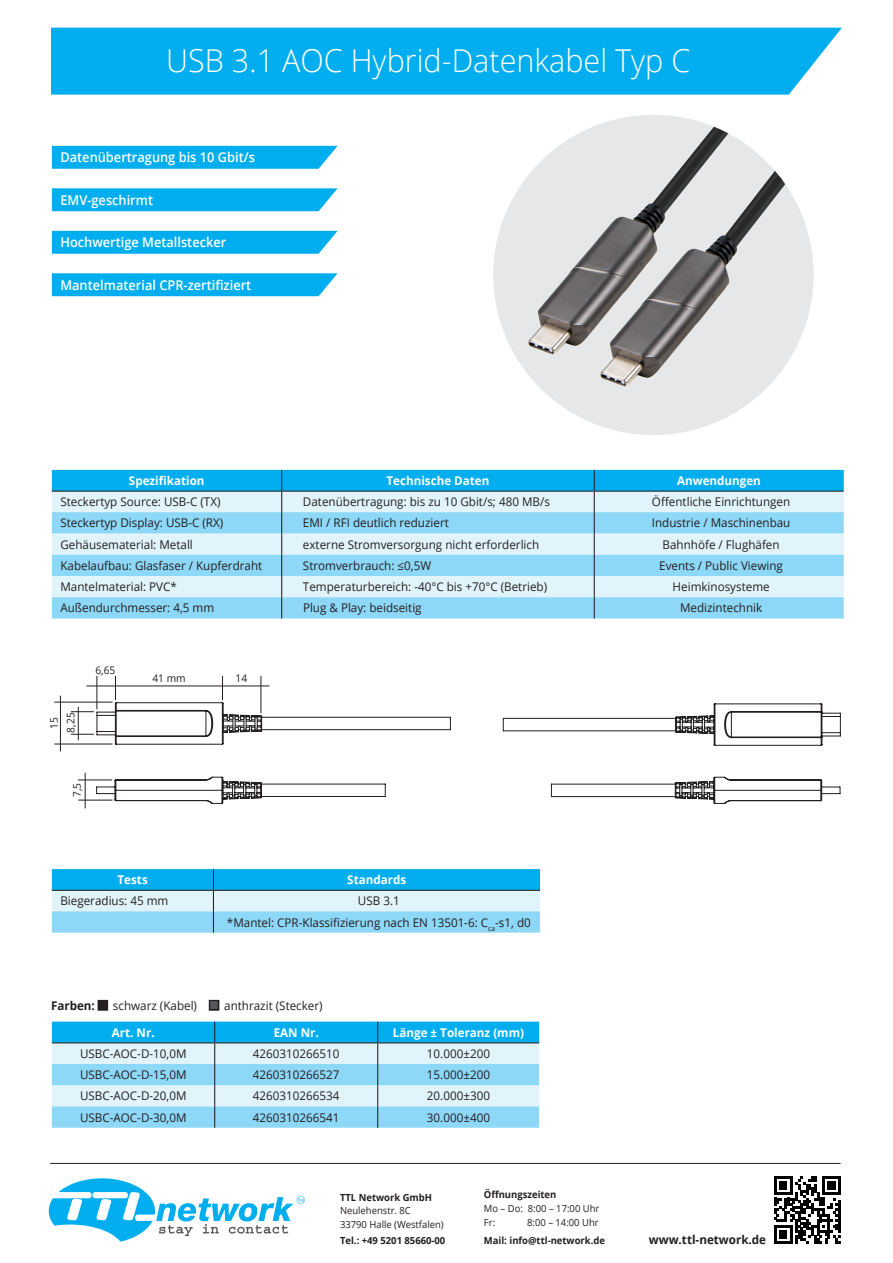
<style>
.page{position:relative;width:893px;height:1263px;background:#fff}
.page>*{position:absolute;margin:0;border:0;box-sizing:border-box;transform-origin:0 0}
.t1{font:300 31.5px "Open Sans";color:#fff}
.t2{font:600 13.5px "Open Sans";color:#fff;scale:.95 1}
.t3{font:12px "Open Sans";color:#231f20}
.t4{font:700 12px "Open Sans";color:#fff}
.t5{font:700 12px "Open Sans";color:#231f20}
.t6{font:10.5px "Open Sans";color:#231f20}
.t7{font:9.75px/13.6px "Open Sans";color:#231f20}
.t8{font:700 9.75px "Open Sans";color:#221e1f}
.t9{font:700 9.75px "Open Sans";color:#231f20}
.s1{font-weight:700}
</style>
<div class="page">
<hr style="left:50px;top:1163px;width:791px;height:1px;background:#231f20">
<div style="left:51px;top:28px;width:791px;height:67px;background:#00aeef"></div>
<svg style="left:713px;top:703px;width:128px;height:101px"></svg>
<svg style="left:97px;top:702px;width:617px;height:98px"></svg>
<img style="left:502px;top:115px;width:311px;height:320px">
<svg style="left:52px;top:470px;width:792px;height:148px;background:#9cdcf6"></svg>
<hr style="left:52px;top:491px;width:230px;height:1px;background:#231f20">
<hr style="left:282px;top:491px;width:312px;height:1px;background:#231f20">
<hr style="left:594px;top:491px;width:250px;height:1px;background:#231f20">
<svg style="left:52px;top:869px;width:488px;height:64px;background:#79cff2"></svg>
<svg style="left:52px;top:1022px;width:487px;height:106px;background:#92d9f5"></svg>
<hr style="left:52px;top:1042px;width:163px;height:1px;background:#231f20">
<hr style="left:215px;top:1042px;width:163px;height:1px;background:#231f20">
<hr style="left:378px;top:1042px;width:161px;height:1px;background:#231f20">
<svg style="left:52px;top:188px;width:286px;height:23px;background:#0cb1ef"></svg>
<svg style="left:52px;top:231px;width:286px;height:23px;background:#0bb1ef"></svg>
<svg style="left:52px;top:273px;width:286px;height:23px;background:#0cb1ef"></svg>
<svg style="left:52px;top:146px;width:286px;height:23px;background:#0bb1ef"></svg>
<hr style="left:86px;top:685px;width:183px;height:1px;background:#231f20">
<hr style="left:60px;top:696px;width:1px;height:55px;background:#231f20">
<hr style="left:85px;top:773px;width:1px;height:35px;background:#231f20">
<svg style="left:222px;top:676px;width:1px;height:24px"></svg>
<hr style="left:261px;top:676px;width:1px;height:37px;background:#231f20">
<svg style="left:115px;top:676px;width:1px;height:24px"></svg>
<hr style="left:97px;top:676px;width:1px;height:33px;background:#231f20">
<hr style="left:78px;top:707px;width:1px;height:33px;background:#231f20">
<hr style="left:54px;top:702px;width:59px;height:1px;background:#231f20">
<svg style="left:71px;top:711px;width:315px;height:93px"></svg>
<hr style="left:78px;top:779px;width:34px;height:1px;background:#231f20">
<hr style="left:78px;top:800px;width:35px;height:1px;background:#231f20">
<hr style="left:54px;top:744px;width:59px;height:1px;background:#231f20">
<svg style="left:49px;top:1178px;width:256px;height:63px"></svg>
<svg style="left:774px;top:1176px;width:67px;height:67px"></svg>
<h1 class="t1" style="left:166px;top:39px;width:526px">USB 3.1 AOC Hybrid-Datenkabel Typ C</h1>
<p class="t2" style="left:60px;top:148px;width:206px">Datenübertragung bis 10 Gbit/s</p>
<p class="t2" style="left:60px;top:191px;width:99px">EMV-geschirmt</p>
<p class="t2" style="left:60px;top:233px;width:176px">Hochwertige Metallstecker</p>
<p class="t2" style="left:60px;top:276px;width:202px">Mantelmaterial CPR-zertifiziert</p>
<p class="t4" style="left:129px;top:472px;width:77px">Spezifikation</p>
<p class="t4" style="left:386px;top:472px;width:104px">Technische Daten</p>
<p class="t4" style="left:677px;top:472px;width:85px">Anwendungen</p>
<p class="t3" style="left:60px;top:494px;width:162px">Steckertyp Source: USB-C (TX)</p>
<p class="t3" style="left:303px;top:494px;width:248px">Datenübertragung: bis zu 10 Gbit/s; 480 MB/s</p>
<p class="t3" style="left:652px;top:494px;width:140px">Öffentliche Einrichtungen</p>
<p class="t3" style="left:60px;top:515px;width:164px">Steckertyp Display: USB-C (RX)</p>
<p class="t3" style="left:303px;top:515px;width:147px">EMI / RFI deutlich reduziert</p>
<p class="t3" style="left:652px;top:515px;width:140px">Industrie / Maschinenbau</p>
<p class="t3" style="left:60px;top:536px;width:134px">Gehäusematerial: Metall</p>
<p class="t3" style="left:303px;top:536px;width:238px">externe Stromversorgung nicht erforderlich</p>
<p class="t3" style="left:663px;top:536px;width:119px">Bahnhöfe / Flughäfen</p>
<p class="t3" style="left:60px;top:557px;width:203px">Kabelaufbau: Glasfaser / Kupferdraht</p>
<p class="t3" style="left:303px;top:557px;width:130px">Stromverbrauch: ≤0,5W</p>
<p class="t3" style="left:659px;top:557px;width:125px">Events / Public Viewing</p>
<p class="t3" style="left:60px;top:579px;width:118px">Mantelmaterial: PVC*</p>
<p class="t3" style="left:303px;top:579px;width:246px">Temperaturbereich: -40°C bis +70°C (Betrieb)</p>
<p class="t3" style="left:673px;top:579px;width:99px">Heimkinosysteme</p>
<p class="t3" style="left:60px;top:600px;width:155px">Außendurchmesser: 4,5 mm</p>
<p class="t3" style="left:303px;top:600px;width:120px">Plug &amp; Play: beidseitig</p>
<p class="t3" style="left:680px;top:600px;width:84px">Medizintechnik</p>
<p class="t6" style="left:47px;top:729px;width:13px;rotate:-90deg">15</p>
<p class="t6" style="left:63px;top:733px;width:21px;rotate:-90deg">8,25</p>
<p class="t6" style="left:95px;top:662px;width:21px">6,65</p>
<p class="t6" style="left:70px;top:797px;width:16px;rotate:-90deg">7,5</p>
<p class="t6" style="left:152px;top:670px;width:35px">41 mm</p>
<p class="t6" style="left:236px;top:670px;width:13px">14</p>
<p class="t4" style="left:118px;top:871px;width:32px">Tests</p>
<p class="t4" style="left:347px;top:871px;width:60px">Standards</p>
<p class="t3" style="left:60px;top:893px;width:110px">Biegeradius: 45 mm</p>
<p class="t3" style="left:358px;top:893px;width:43px">USB 3.1</p>
<p class="t3" style="left:227px;top:914px;width:305px">*Mantel: CPR-Klassifizierung nach EN 13501-6: C<sub>ca</sub>-s1, d0</p>
<p class="t3" style="left:51px;top:997px;width:273px"><span class="s1">Farben:</span> ■ schwarz (Kabel) ■ anthrazit (Stecker)</p>
<p class="t4" style="left:112px;top:1024px;width:44px">Art. Nr.</p>
<p class="t4" style="left:274px;top:1024px;width:47px">EAN Nr.</p>
<p class="t4" style="left:393px;top:1024px;width:133px">Länge ± Toleranz (mm)</p>
<p class="t3" style="left:80px;top:1045px;width:108px">USBC-AOC-D-10,0M</p>
<p class="t3" style="left:253px;top:1045px;width:88px">4260310266510</p>
<p class="t3" style="left:427px;top:1045px;width:65px">10.000±200</p>
<p class="t3" style="left:80px;top:1066px;width:108px">USBC-AOC-D-15,0M</p>
<p class="t3" style="left:253px;top:1066px;width:88px">4260310266527</p>
<p class="t3" style="left:427px;top:1066px;width:65px">15.000±200</p>
<p class="t3" style="left:80px;top:1088px;width:108px">USBC-AOC-D-20,0M</p>
<p class="t3" style="left:253px;top:1088px;width:88px">4260310266534</p>
<p class="t3" style="left:427px;top:1088px;width:65px">20.000±300</p>
<p class="t3" style="left:80px;top:1109px;width:108px">USBC-AOC-D-30,0M</p>
<p class="t3" style="left:253px;top:1109px;width:88px">4260310266541</p>
<p class="t3" style="left:427px;top:1109px;width:65px">30.000±400</p>
<p class="t9" style="left:340px;top:1190px;width:94px">TTL Network GmbH</p>
<p class="t7" style="left:340px;top:1204px;width:105px">Neulehenstr. 8C<br>33790 Halle (Westfalen)</p>
<p class="t8" style="left:340px;top:1233px;width:107px">Tel.: +49 5201 85660-00</p>
<p class="t9" style="left:484px;top:1187px;width:74px">Öffnungszeiten</p>
<p class="t7" style="left:484px;top:1201px;width:117px;line-height:14.2px">Mo – Do: 8:00 – 17:00 Uhr<br>Fr:</p>
<p class="t7" style="left:527px;top:1215px;width:73px">8:00 – 14:00 Uhr</p>
<p class="t8" style="left:484px;top:1234px;width:123px">Mail: info@ttl-network.de</p>
<p class="t5" style="left:649px;top:1231px;width:119px">www.ttl-network.de</p>
</div>
